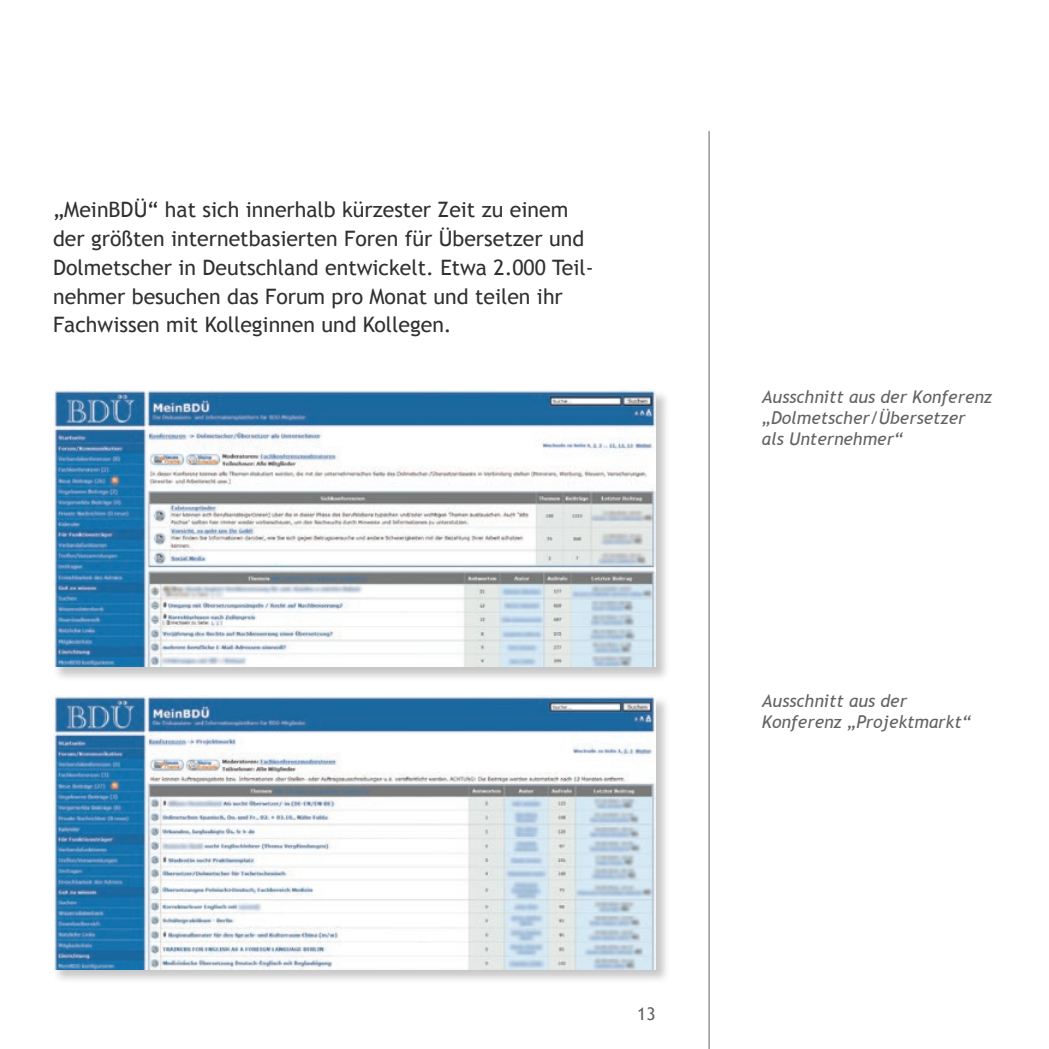
<style>
.page{position:relative;width:1049px;height:1049px;background:#fff}
.page>*{position:absolute;margin:0;border:0;box-sizing:border-box;transform-origin:0 0}
.t1{font:21.25px/28.8px "Trebuchet MS";color:#312f30}
.t2{font:italic 17.5px/21px "Trebuchet MS";color:#636366}
.t3{font:17.5px "Trebuchet MS";color:#636366}
</style>
<div class="page">
<hr style="left:709px;top:131px;width:1px;height:918px;background:#636366">
<div style="left:52px;top:389px;width:618px;height:292px;background:#231f20;opacity:.25"></div>
<img style="left:53px;top:390px;width:603px;height:277px">
<div style="left:52px;top:695px;width:618px;height:288px;background:#231f20;opacity:.25"></div>
<img style="left:53px;top:695px;width:603px;height:274px">
<p class="t1" style="left:53px;top:196px;width:542px">„MeinBDÜ“ hat sich innerhalb kürzester Zeit zu einem der größten internetbasierten Foren für Übersetzer und Dolmetscher in Deutschland entwickelt. Etwa 2.000 Teil&shy;nehmer besuchen das Forum pro Monat und teilen ihr Fachwissen mit Kolleginnen und Kollegen.</p>
<p class="t2" style="left:762px;top:386px;width:232px">Ausschnitt aus der Konferenz „Dolmetscher/Übersetzer<br>als Unternehmer“</p>
<p class="t2" style="left:762px;top:690px;width:210px">Ausschnitt aus der<br>Konferenz „Projektmarkt“</p>
<p class="t3" style="left:637px;top:1003px;width:20px">13</p>
</div>
